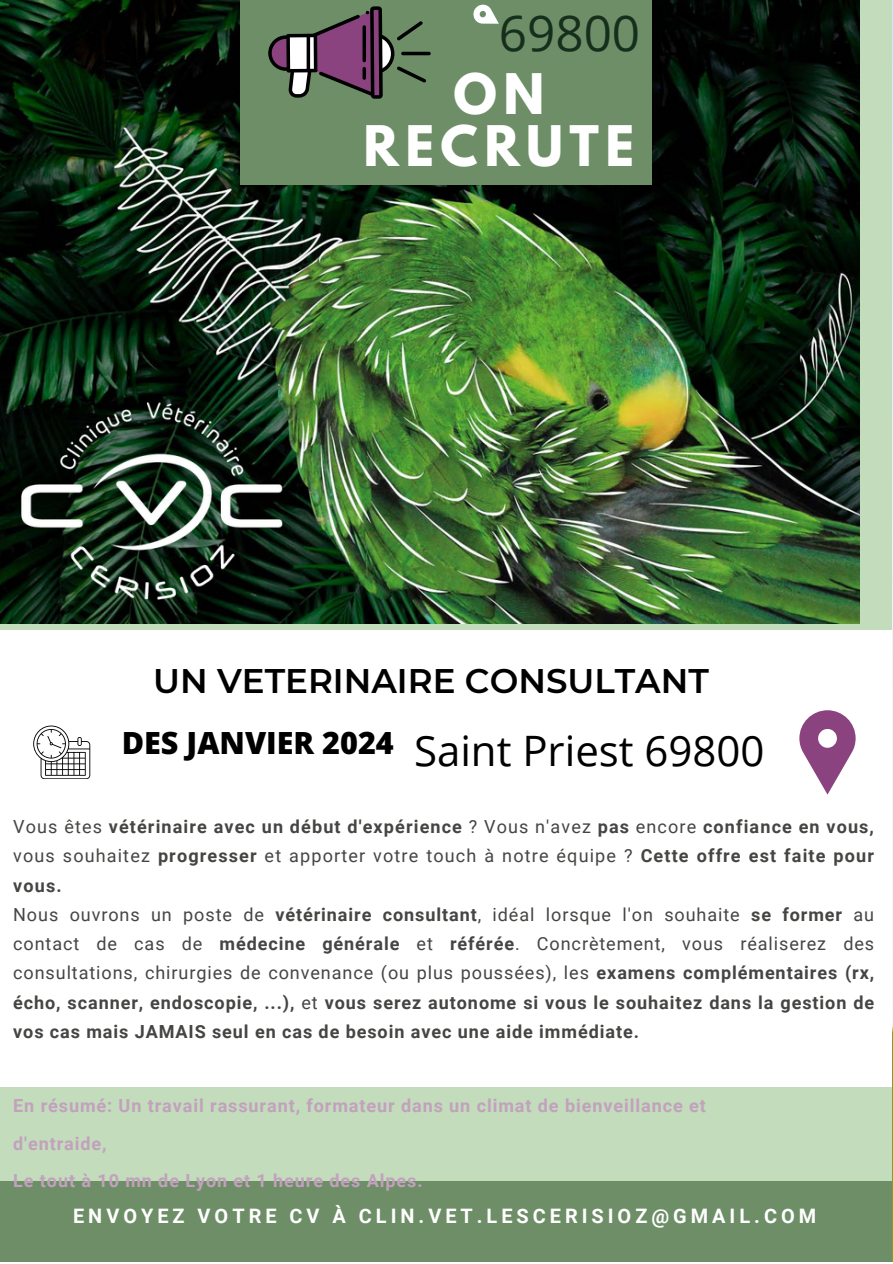
<style>
.page{position:relative;width:893px;height:1264px;background:#fff}
.page>*{position:absolute;margin:0;border:0;box-sizing:border-box;transform-origin:0 0}
.t1{font:700 49.5px/51.8px "League Spartan";letter-spacing:.13em;color:#fff;text-align:center}
.t2{font:49.35px "Open Sans";color:#162e1c}
.t3{font:41.85px "Open Sans";color:#000}
.t4{font:600 34.05px "Montserrat";color:#000}
.t5{font:800 30.6px "Open Sans";color:#000}
.t6{font:700 19.95px "Roboto";letter-spacing:.2em;color:#fff}
.t7{font:700 18px/29.2px "Roboto";letter-spacing:.055em;color:#454543;text-align:justify}
.t8{font:700 18px/37px "Roboto";letter-spacing:.05em;color:#c2a1bd}
.s1{font-weight:400}
</style>
<div class="page">
<div style="left:0;top:0;width:891px;height:1261px;background:#c2dcbc"></div>
<img style="left:0;top:0;width:859px;height:623px">
<div style="left:0;top:630px;width:891px;height:456px;background:#fff"></div>
<div style="left:0;top:1180px;width:891px;height:81px;background:#6d8e67"></div>
<div style="left:240px;top:0;width:411px;height:191px;background:#6d8e67"></div>
<hr style="left:401px;top:52px;width:29px;height:3px;background:#000;border-radius:2px">
<svg style="left:268px;top:6px;width:158px;height:93px"></svg>
<svg style="left:306px;top:34px;width:4px;height:37px"></svg>
<img style="left:13px;top:393px;width:272px;height:217px">
<svg style="left:33px;top:725px;width:57px;height:54px"></svg>
<svg style="left:473px;top:5px;width:26px;height:19px"></svg>
<svg style="left:799px;top:710px;width:56px;height:84px"></svg>
<p class="t2" style="left:499px;top:-2px;width:143px">69800</p>
<p class="t1" style="left:363px;top:75px;width:272px">ON<br>RECRUTE</p>
<p class="t4" style="left:153px;top:660px;width:557px">UN VETERINAIRE CONSULTANT</p>
<p class="t5" style="left:122px;top:721px;width:273px">DES JANVIER 2024</p>
<p class="t3" style="left:414px;top:721px;width:352px">Saint Priest 69800</p>
<p class="t7" style="left:13px;top:812px;width:862px"><span class="s1">Vous êtes</span> vétérinaire avec un début d'expérience <span class="s1">? Vous n'avez</span> pas <span class="s1">encore</span> confiance en vous, <span class="s1">vous souhaitez</span> progresser <span class="s1">et apporter votre touch à notre équipe ?</span> Cette offre est faite pour vous.</p>
<p class="t7" style="left:13px;top:900px;width:862px"><span class="s1">Nous ouvrons un poste de</span> vétérinaire consultant<span class="s1">, idéal lorsque l'on souhaite</span> se former <span class="s1">au contact de cas de</span> médecine générale <span class="s1">et</span> référée<span class="s1">. Concrètement, vous réaliserez des consultations, chirurgies de convenance (ou plus poussées), les</span> examens complémentaires (rx, écho, scanner, endoscopie, ...), <span class="s1">et</span> vous serez autonome si vous le souhaitez dans la gestion de vos cas mais JAMAIS seul en cas de besoin avec une aide immédiate.</p>
<p class="t8" style="left:13px;top:1087px;width:694px">En résumé: Un travail rassurant, formateur dans un climat de bienveillance et d'entraide,</p>
<p class="t8" style="left:13px;top:1161px;width:411px">Le tout à 10 mn de Lyon et 1 heure des Alpes.</p>
<p class="t6" style="left:73px;top:1203px;width:744px">ENVOYEZ VOTRE CV À CLIN.VET.LESCERISIOZ@GMAIL.COM</p>
</div>
